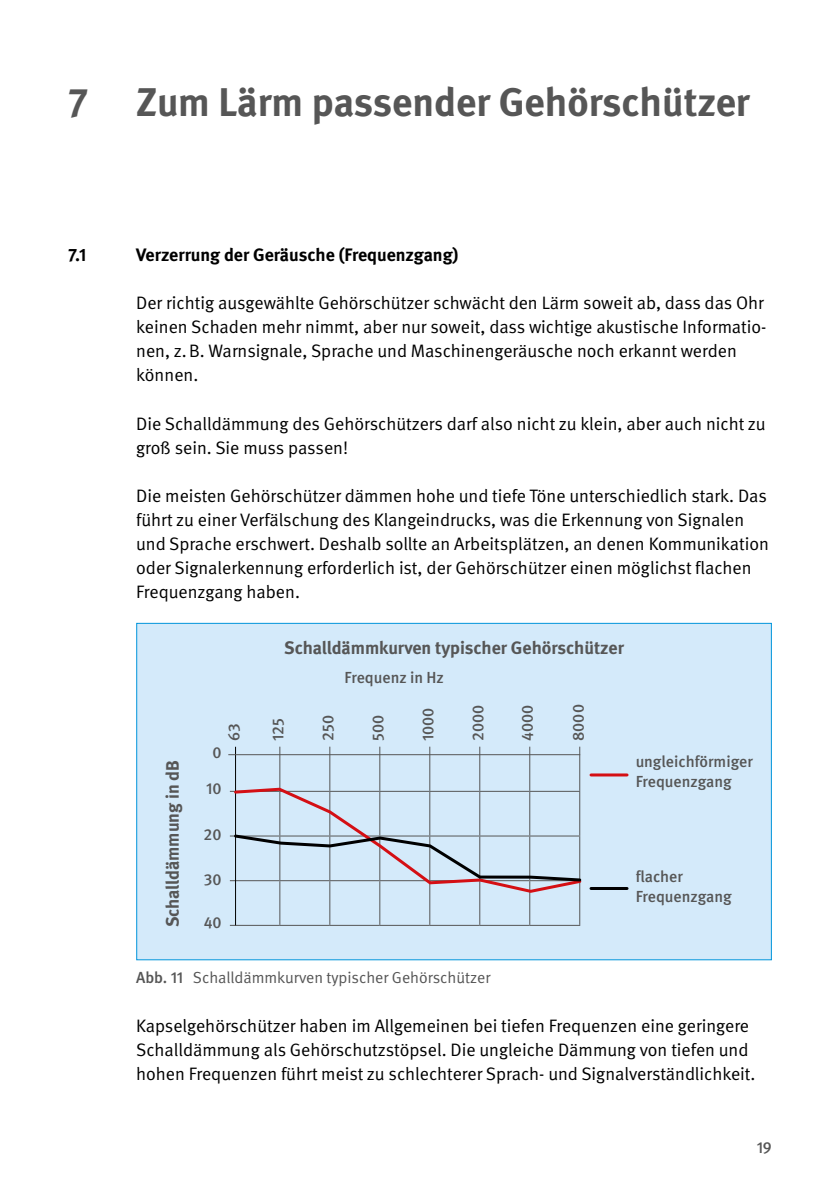
<style>
.page{position:relative;width:840px;height:1191px;background:#fff}
.page>*{position:absolute;margin:0;border:0;box-sizing:border-box;transform-origin:0 0}
.t1{font:700 40px "DGUV Meta";color:#565656}
.t2{font:18px/24.2px "DGUV Meta";color:#000}
.t3{font:700 18px "DGUV Meta";color:#565656}
.t4{font:700 18px "DGUV Meta";color:#000}
.t5{font:500 16px/20px "DGUV Meta";color:#565656}
.t6{font:16px "DGUV Meta";color:#565656}
.s1{font-weight:500}
</style>
<div class="page">
<div style="left:136px;top:623px;width:635px;height:337px;background:#d4eafa;border:1px solid #0095db"></div>
<hr style="left:230px;top:925px;width:50px;height:1px;background:#565656">
<hr style="left:280px;top:925px;width:49px;height:1px;background:#565656">
<hr style="left:329px;top:925px;width:50px;height:1px;background:#565656">
<hr style="left:379px;top:925px;width:50px;height:1px;background:#565656">
<hr style="left:429px;top:925px;width:50px;height:1px;background:#565656">
<hr style="left:479px;top:925px;width:50px;height:1px;background:#565656">
<hr style="left:529px;top:925px;width:51px;height:1px;background:#565656">
<hr style="left:279px;top:746px;width:1px;height:45px;background:#565656">
<hr style="left:329px;top:746px;width:1px;height:45px;background:#565656">
<hr style="left:379px;top:746px;width:1px;height:45px;background:#565656">
<hr style="left:429px;top:746px;width:1px;height:45px;background:#565656">
<hr style="left:479px;top:746px;width:1px;height:45px;background:#565656">
<hr style="left:529px;top:746px;width:1px;height:45px;background:#565656">
<hr style="left:579px;top:746px;width:1px;height:45px;background:#565656">
<hr style="left:230px;top:791px;width:50px;height:1px;background:#565656">
<hr style="left:230px;top:835px;width:50px;height:1px;background:#565656">
<hr style="left:230px;top:880px;width:50px;height:1px;background:#565656">
<hr style="left:279px;top:881px;width:1px;height:44px;background:#565656">
<hr style="left:329px;top:881px;width:1px;height:44px;background:#565656">
<hr style="left:379px;top:881px;width:1px;height:44px;background:#565656">
<hr style="left:429px;top:881px;width:1px;height:44px;background:#565656">
<hr style="left:479px;top:881px;width:1px;height:44px;background:#565656">
<hr style="left:529px;top:881px;width:1px;height:44px;background:#565656">
<hr style="left:579px;top:881px;width:1px;height:44px;background:#565656">
<hr style="left:235px;top:746px;width:1px;height:179px;background:#000">
<hr style="left:228px;top:754px;width:352px;height:1px;background:#565656">
<hr style="left:590px;top:773px;width:36px;height:3px;background:#d40f14">
<hr style="left:590px;top:887px;width:36px;height:3px;background:#000">
<svg style="left:232px;top:786px;width:350px;height:108px"></svg>
<h1 class="t1" style="left:68px;top:79px;width:682px">7 Zum Lärm passender Gehörschützer</h1>
<p class="t4" style="left:68px;top:244px;width:20px">7.1</p>
<p class="t4" style="left:136px;top:244px;width:323px">Verzerrung der Geräusche (Frequenzgang)</p>
<p class="t2" style="left:136px;top:291px;width:631px">Der richtig ausgewählte Gehörschützer schwächt den Lärm soweit ab, dass das Ohr keinen Schaden mehr nimmt, aber nur soweit, dass wichtige akustische Informatio&shy;nen, z.B. Warnsignale, Sprache und Maschinengeräusche noch erkannt werden können.</p>
<p class="t2" style="left:136px;top:412px;width:630px">Die Schalldämmung des Gehörschützers darf also nicht zu klein, aber auch nicht zu groß sein. Sie muss passen!</p>
<p class="t2" style="left:136px;top:484px;width:633px">Die meisten Gehörschützer dämmen hohe und tiefe Töne unterschiedlich stark. Das führt zu einer Verfälschung des Klangeindrucks, was die Erkennung von Signalen und Sprache erschwert. Deshalb sollte an Arbeitsplätzen, an denen Kommunikation oder Signalerkennung erforderlich ist, der Gehörschützer einen möglichst flachen Frequenzgang haben.</p>
<p class="t3" style="left:284px;top:637px;width:341px">Schalldämmkurven typischer Gehörschützer</p>
<p class="t5" style="left:344px;top:668px;width:101px">Frequenz in Hz</p>
<p class="t3" style="left:162px;top:927px;width:169px;rotate:-90deg">Schalldämmung in dB</p>
<p class="t5" style="left:224px;top:741px;width:19px;rotate:-90deg">63</p>
<p class="t5" style="left:268px;top:741px;width:25px;rotate:-90deg">125</p>
<p class="t5" style="left:318px;top:741px;width:27px;rotate:-90deg">250</p>
<p class="t5" style="left:368px;top:741px;width:28px;rotate:-90deg">500</p>
<p class="t5" style="left:418px;top:741px;width:35px;rotate:-90deg">1000</p>
<p class="t5" style="left:468px;top:741px;width:38px;rotate:-90deg">2000</p>
<p class="t5" style="left:517px;top:741px;width:37px;rotate:-90deg">4000</p>
<p class="t5" style="left:568px;top:741px;width:38px;rotate:-90deg">8000</p>
<p class="t5" style="left:212px;top:742px;width:11px">0</p>
<p class="t5" style="left:206px;top:779px;width:17px">10</p>
<p class="t5" style="left:203px;top:825px;width:19px">20</p>
<p class="t5" style="left:204px;top:870px;width:19px">30</p>
<p class="t5" style="left:204px;top:913px;width:19px">40</p>
<p class="t5" style="left:635px;top:751px;width:119px">ungleichförmiger<br>Frequenzgang</p>
<p class="t5" style="left:635px;top:867px;width:98px">flacher<br>Frequenzgang</p>
<p class="t6" style="left:136px;top:968px;width:355px"><span class="s1">Abb. 11</span> Schalldämmkurven typischer Gehörschützer</p>
<p class="t2" style="left:136px;top:1014px;width:620px">Kapselgehörschützer haben im Allgemeinen bei tiefen Frequenzen eine geringere<br>Schalldämmung als Gehörschutzstöpsel. Die ungleiche Dämmung von tiefen und hohen Frequenzen führt meist zu schlechterer Sprach- und Signalverständlichkeit.</p>
<p class="t5" style="left:756px;top:1137px;width:17px">19</p>
</div>
